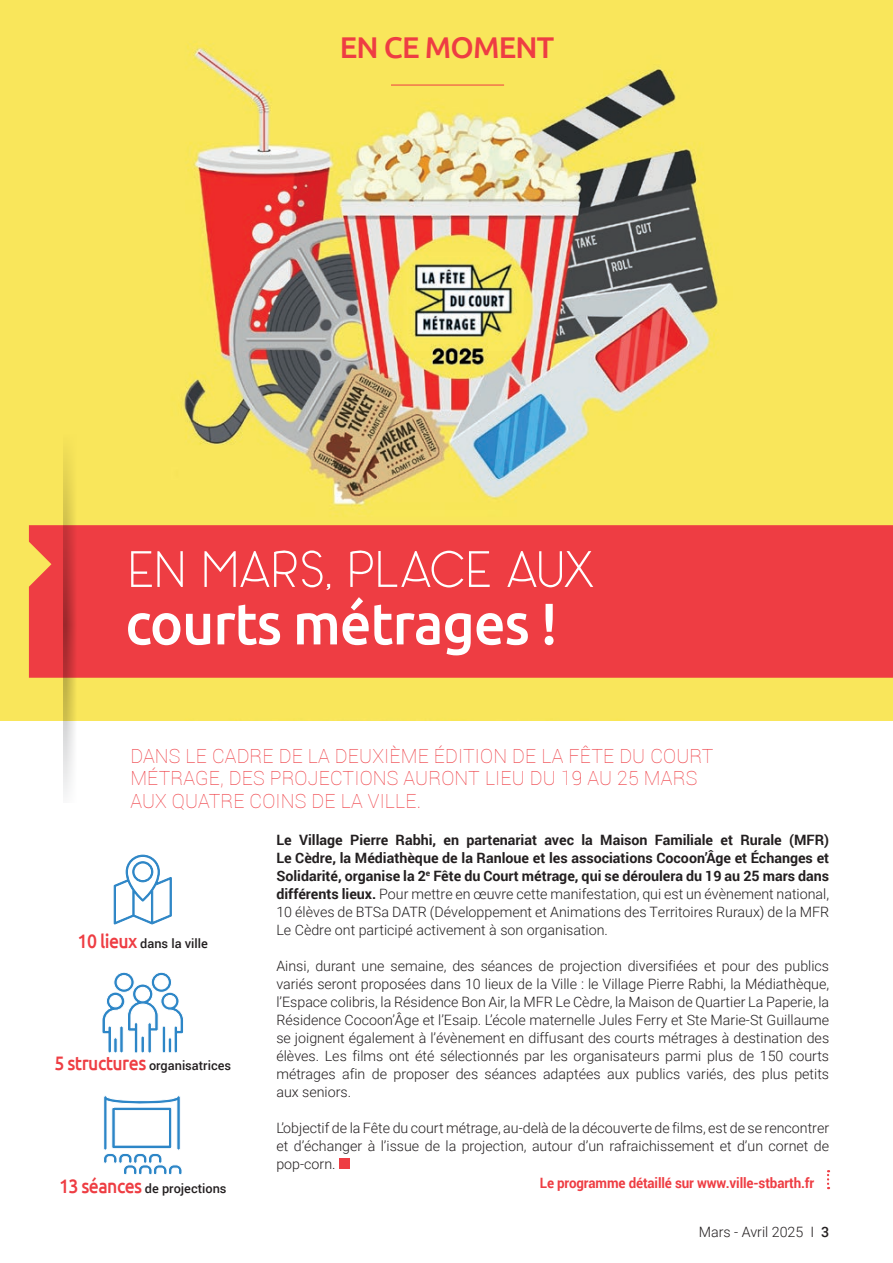
<style>
.page{position:relative;width:893px;height:1263px;background:#fff}
.page>*{position:absolute;margin:0;border:0;box-sizing:border-box;transform-origin:0 0}
.t1{font:500 58.5px "Ubuntu";letter-spacing:-.02em;color:#fff;scale:.95 1}
.t2{font:300 51px "Panama";letter-spacing:-.03em;color:#fff}
.t3{font:500 30px "Ubuntu";letter-spacing:-.03em;color:#ee3d43}
.t4{font:100 19.5px/22.5px "Roboto";letter-spacing:.01em;color:#ee3d43}
.t5{font:500 19.5px "Ubuntu";letter-spacing:-.03em;color:#ee3d43;scale:.9 1}
.t6{font:300 14.25px/18px "Roboto";color:#231f20;text-align:justify}
.t7{font:700 14.25px/18px "Roboto";color:#231f20;text-align:justify}
.t8{font:700 14.25px "Roboto";letter-spacing:-.01em;color:#ee3d43;scale:.94 1}
.t9{font:500 12.75px "Roboto";color:#231f20}
.s1{font-family:"Ubuntu";font-size:19.5px;color:#ee3d43}
.s2{font-weight:300}
.s3{font-weight:500}
</style>
<div class="page">
<img style="left:0;top:0;width:893px;height:721px">
<div style="left:29px;top:525px;width:864px;height:153px;background:#ee3d43"></div>
<svg style="left:64px;top:435px;width:15px;height:360px;background:#df9769"></svg>
<hr style="left:391px;top:85px;width:113px;height:1px;background:#ee3d43">
<div style="left:339px;top:1158px;width:11px;height:11px;background:#ee3d43"></div>
<svg style="left:827px;top:1170px;width:2px;height:19px"></svg>
<svg style="left:113px;top:854px;width:59px;height:71px"></svg>
<svg style="left:103px;top:1095px;width:79px;height:80px"></svg>
<svg style="left:102px;top:972px;width:82px;height:81px"></svg>
<div style="left:162px;top:1025px;width:4px;height:28px;border:1px solid #fff;border-radius:2px"></div>
<div style="left:168px;top:1037px;width:4px;height:16px;border:1px solid #fff;border-radius:2px"></div>
<h3 class="t3" style="left:340px;top:29px;width:216px">EN CE MOMENT</h3>
<h2 class="t2" style="left:128px;top:538px;width:470px">EN MARS, PLACE AUX</h2>
<h1 class="t1" style="left:125px;top:587px;width:456px">courts métrages !</h1>
<h3 class="t4" style="left:130px;top:744px;width:585px">DANS LE CADRE DE LA DEUXIÈME ÉDITION DE LA FÊTE DU COURT<br>MÉTRAGE, DES PROJECTIONS AURONT LIEU DU 19 AU 25 MARS<br>AUX QUATRE COINS DE LA VILLE.</h3>
<p class="t9" style="left:78px;top:934px;width:132px"><span class="s1">10 lieux</span> dans la ville</p>
<p class="t9" style="left:54px;top:1056px;width:178px"><span class="s1">5 structures</span> organisatrices</p>
<p class="t7" style="left:276px;top:830px;width:554px">Le Village Pierre Rabhi, en partenariat avec la Maison Familiale et Rurale (MFR)<br>Le Cèdre, la Médiathèque de la Ranloue et les associations Cocoon’Âge et Échanges et Solidarité, organise la 2<sup>e</sup> Fête du Court métrage, qui se déroulera du 19 au 25 mars dans différents lieux. <span class="s2">Pour mettre en œuvre cette manifestation, qui est un évènement national, 10 élèves de BTSa DATR (Développement et Animations des Territoires Ruraux) de la MFR Le Cèdre ont participé activement à son organisation.</span></p>
<p class="t6" style="left:276px;top:956px;width:554px">Ainsi, durant une semaine, des séances de projection diversifiées et pour des publics variés seront proposées dans 10 lieux de la Ville : le Village Pierre Rabhi, la Médiathèque, l’Espace colibris, la Résidence Bon Air, la MFR Le Cèdre, la Maison de Quartier La Paperie, la Résidence Cocoon’Âge et l’Esaip. L’école maternelle Jules Ferry et Ste Marie-St Guillaume se joignent également à l’évènement en diffusant des courts métrages à destination des élèves. Les films ont été sélectionnés par les organisateurs parmi plus de 150 courts métrages afin de proposer des séances adaptées aux publics variés, des plus petits aux seniors.</p>
<p class="t6" style="left:276px;top:1118px;width:554px">L’objectif de la Fête du court métrage, au-delà de la découverte de films, est de se rencontrer et d’échanger à l’issue de la projection, autour d’un rafraichissement et d’un cornet de pop-corn.</p>
<h3 class="t5" style="left:59px;top:1173px;width:94px">13 séances</h3>
<p class="t8" style="left:540px;top:1173px;width:293px">Le programme détaillé sur www.ville-stbarth.fr</p>
<p class="t9" style="left:145px;top:1179px;width:83px">de projections</p>
<p class="t6" style="left:699px;top:1222px;width:132px">Mars - Avril 2025 I <span class="s3">3</span></p>
</div>
